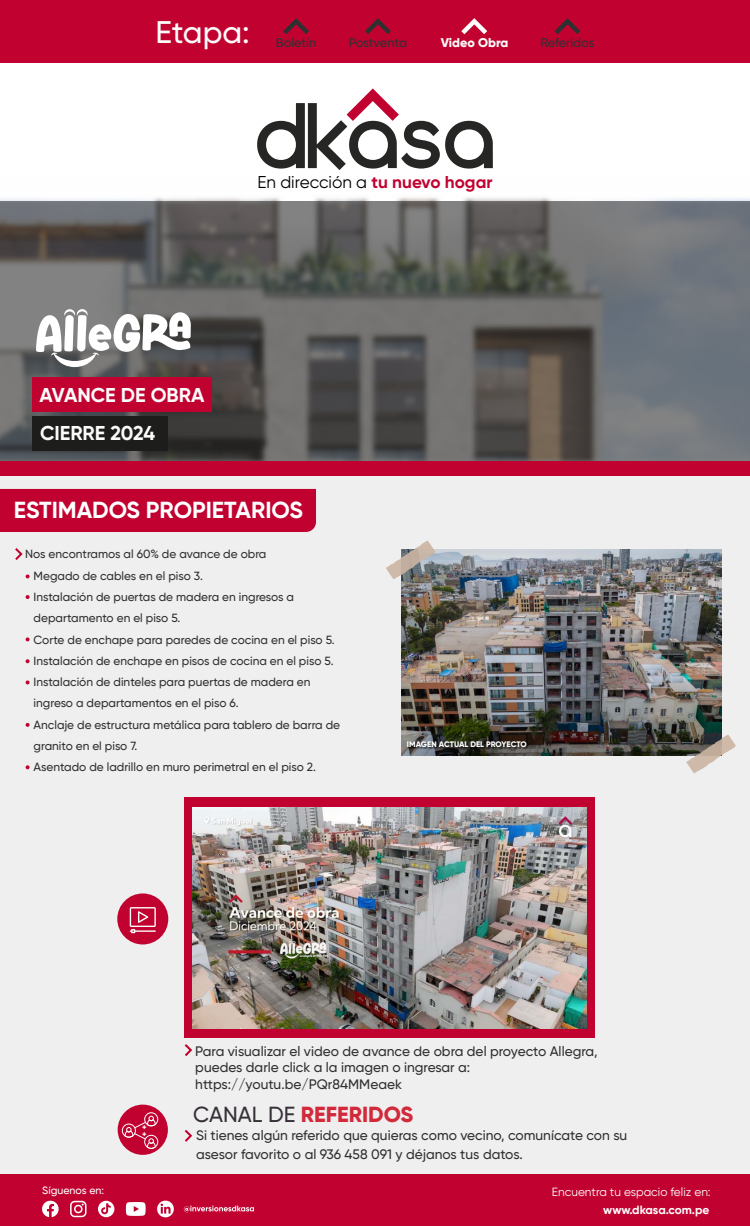
<style>
.page{position:relative;width:750px;height:1226px;background:#fff}
.page>*{position:absolute;margin:0;border:0;box-sizing:border-box;transform-origin:0 0}
.t1{font:500 31.25px "Gilroy";color:#fcfbfb}
.t2{font:700 23.19px "Gilroy";color:#fff}
.t3{font:800 21.81px "Gilroy";color:#d22a3b}
.t4{font:700 20px "Gilroy";color:#fcfbfb}
.t5{font:17.12px "Gilroy";color:#000}
.t6{font:500 13.75px/16.5px "Gilroy";color:#303030}
.t7{font:500 12.69px "Gilroy";color:#303030}
.t8{font:800 12.69px "Gilroy";color:#fcfbfb}
.t9{font:500 11.88px/21.3px "Gilroy";color:#303030}
.t10{font:11.88px "Gilroy";color:#fff}
.t11{font:700 11.88px "Gilroy";color:#fff}
.t12{font:500 10.62px "Gilroy";color:#fff}
.t13{font:800 8.12px/7.4px "Gilroy";color:#fff}
.t14{font:800 8px "Gilroy";color:#fff}
.s1{font-weight:700;color:#c10230}
.s2{font-weight:500;color:#373038}
</style>
<div class="page">
<img style="left:0;top:197px;width:750px;height:4px">
<svg style="left:0;top:201px;width:750px;height:260px;background:#626263"></svg>
<div style="left:0;top:462px;width:750px;height:764px;background:#efefef"></div>
<svg style="left:257px;top:88px;width:236px;height:82px"></svg>
<div style="left:0;top:1174px;width:750px;height:52px;background:#c10230"></div>
<svg style="left:42px;top:1200px;width:17px;height:18px"></svg>
<svg style="left:70px;top:1200px;width:17px;height:17px"></svg>
<svg style="left:98px;top:1200px;width:16px;height:17px"></svg>
<svg style="left:126px;top:1202px;width:20px;height:14px"></svg>
<svg style="left:157px;top:1200px;width:17px;height:17px"></svg>
<svg style="left:184px;top:1205px;width:70px;height:7px"></svg>
<div style="left:0;top:489px;width:316px;height:43px;background:#c10230"></div>
<div style="left:32px;top:377px;width:179px;height:35px;background:#c10230"></div>
<div style="left:0;top:461px;width:750px;height:15px;background:#c10230"></div>
<div style="left:0;top:0;width:750px;height:63px;background:#c10230"></div>
<svg style="left:283px;top:18px;width:26px;height:16px"></svg>
<svg style="left:365px;top:18px;width:26px;height:16px"></svg>
<svg style="left:461px;top:18px;width:26px;height:16px"></svg>
<svg style="left:554px;top:18px;width:26px;height:16px"></svg>
<svg style="left:36px;top:309px;width:155px;height:58px"></svg>
<svg style="left:15px;top:548px;width:8px;height:12px"></svg>
<svg style="left:26px;top:574px;width:4px;height:4px"></svg>
<svg style="left:26px;top:595px;width:4px;height:4px"></svg>
<svg style="left:26px;top:723px;width:4px;height:4px"></svg>
<svg style="left:26px;top:765px;width:4px;height:4px"></svg>
<svg style="left:26px;top:637px;width:4px;height:4px"></svg>
<svg style="left:26px;top:659px;width:4px;height:4px"></svg>
<svg style="left:26px;top:680px;width:4px;height:4px"></svg>
<img style="left:401px;top:550px;width:321px;height:205px">
<svg style="left:386px;top:540px;width:49px;height:39px"></svg>
<svg style="left:686px;top:734px;width:50px;height:39px"></svg>
<img style="left:406px;top:739px;width:124px;height:13px">
<div style="left:32px;top:416px;width:136px;height:34px;background:#1d1d1b"></div>
<div style="left:184px;top:797px;width:411px;height:241px;background:#c10230"></div>
<img style="left:193px;top:807px;width:393px;height:221px">
<svg style="left:185px;top:1129px;width:7px;height:13px"></svg>
<svg style="left:185px;top:1044px;width:7px;height:12px"></svg>
<div style="left:118px;top:1104px;width:50px;height:51px;background:#c10230;border-radius:50%"></div>
<div style="left:122px;top:1123px;width:14px;height:14px;border:1px solid #fff;border-radius:50%"></div>
<div style="left:144px;top:1112px;width:14px;height:14px;border:1px solid #fff;border-radius:50%"></div>
<div style="left:144px;top:1135px;width:14px;height:13px;border:1px solid #fff;border-radius:50%"></div>
<svg style="left:124px;top:1116px;width:32px;height:38px"></svg>
<div style="left:117px;top:893px;width:51px;height:51px;background:#c10230;border-radius:50%"></div>
<svg style="left:130px;top:907px;width:26px;height:26px"></svg>
<h1 class="t1" style="left:155px;top:13px;width:96px">Etapa:</h1>
<p class="t7" style="left:276px;top:34px;width:42px">Boletín</p>
<p class="t7" style="left:349px;top:34px;width:60px">Postventa</p>
<p class="t8" style="left:441px;top:34px;width:69px">Video Obra</p>
<p class="t7" style="left:540px;top:34px;width:56px">Referidos</p>
<h3 class="t5" style="left:257px;top:172px;width:237px">En dirección a <span class="s1">tu nuevo hogar</span></h3>
<h3 class="t4" style="left:39px;top:382px;width:166px">AVANCE DE OBRA</h3>
<h3 class="t4" style="left:40px;top:421px;width:117px">CIERRE 2024</h3>
<h2 class="t2" style="left:14px;top:496px;width:291px">ESTIMADOS PROPIETARIOS</h2>
<p class="t9" style="left:34px;top:543px;width:308px;text-indent:-8px">Nos encontramos al 60% de avance de obra<br>Megado de cables en el piso 3.<br>Instalación de puertas de madera en ingresos a departamento en el piso 5.<br>Corte de enchape para paredes de cocina en el piso 5.<br>Instalación de enchape en pisos de cocina en el piso 5.<br>Instalación de dinteles para puertas de madera en ingreso a departamentos en el piso 6.<br>Anclaje de estructura metálica para tablero de barra de granito en el piso 7.<br>Asentado de ladrillo en muro perimetral en el piso 2.</p>
<p class="t14" style="left:407px;top:739px;width:121px">IMAGEN ACTUAL DEL PROYECTO</p>
<p class="t12" style="left:42px;top:1183px;width:63px">Síguenos en:</p>
<p class="t13" style="left:142px;top:1123px;width:6px">+ +</p>
<p class="t6" style="left:195px;top:1042px;width:404px">Para visualizar el video de avance de obra del proyecto Allegra, puedes darle click a la imagen o ingresar a: https://youtu.be/PQr84MMeaek</p>
<p class="t6" style="left:196px;top:1126px;width:433px;line-height:18.6px">Si tienes algún referido que quieras como vecino, comunícate con su asesor favorito o al 936 458 091 y déjanos tus datos.</p>
<h3 class="t3" style="left:193px;top:1101px;width:221px"><span class="s2">CANAL DE</span> REFERIDOS</h3>
<p class="t10" style="left:552px;top:1184px;width:160px">Encuentra tu espacio feliz en:</p>
<p class="t11" style="left:603px;top:1202px;width:108px">www.dkasa.com.pe</p>
</div>
